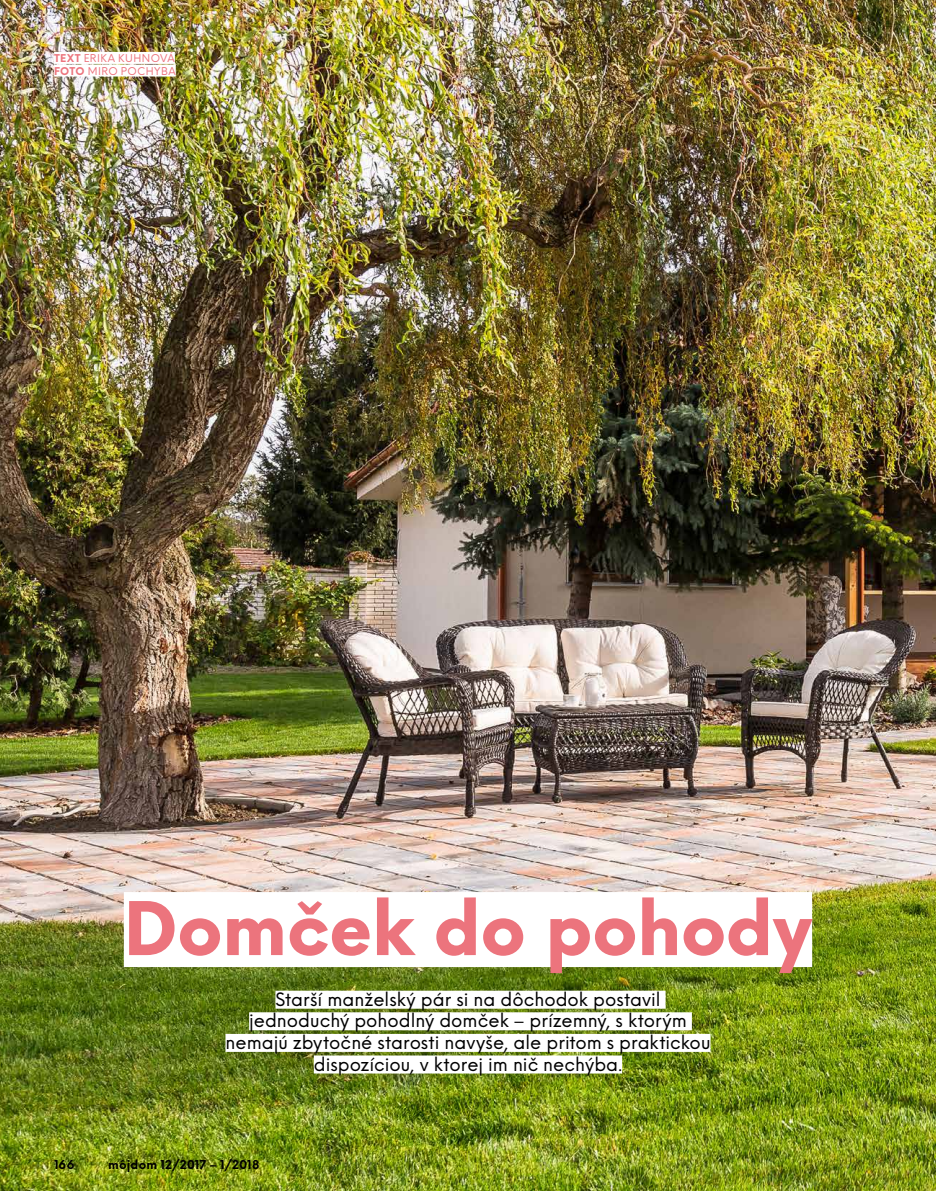
<style>
.page{position:relative;width:936px;height:1191px;background:#fff}
.page>*{position:absolute;margin:0;border:0;box-sizing:border-box;transform-origin:0 0}
.t1{font:800 72px "Neue Einstellung";letter-spacing:-.01em;color:#ec747d}
.t2{font:18px/21.6px "Neue Einstellung";color:#000;text-align:center}
.t3{font:700 12px "Neue Einstellung";letter-spacing:.015em;color:#000}
.t4{font:10.5px/12.6px "Neue Einstellung";letter-spacing:.045em;color:#ec747d}
.s1{font-weight:700}
</style>
<div class="page">
<img style="left:0;top:0;width:935px;height:1191px">
<div style="left:54px;top:52px;width:121px;height:12px;background:#fff"></div>
<div style="left:54px;top:65px;width:122px;height:12px;background:#fff"></div>
<div style="left:275px;top:990px;width:390px;height:18px;background:#fff"></div>
<div style="left:249px;top:1012px;width:442px;height:18px;background:#fff"></div>
<div style="left:225px;top:1034px;width:485px;height:18px;background:#fff"></div>
<div style="left:314px;top:1055px;width:308px;height:18px;background:#fff"></div>
<div style="left:124px;top:892px;width:688px;height:75px;background:#fff"></div>
<p class="t4" style="left:54px;top:52px;width:123px"><span class="s1">TEXT</span> ERIKA KUHNOVÁ<br><span class="s1">FOTO</span> MIRO POCHYBA</p>
<h1 class="t1" style="left:124px;top:877px;width:690px">Domček do pohody</h1>
<p class="t2" style="left:225px;top:988px;width:486px">Starší manželský pár si na dôchodok postavil jednoduchý pohodlný domček – prízemný, s ktorým nemajú zbytočné starosti navyše, ale pritom s praktickou dispozíciou, v ktorej im nič nechýba.</p>
<p class="t3" style="left:54px;top:1155px;width:22px">166</p>
<p class="t3" style="left:108px;top:1155px;width:153px">môjdom 12/2017 – 1/2018</p>
</div>
